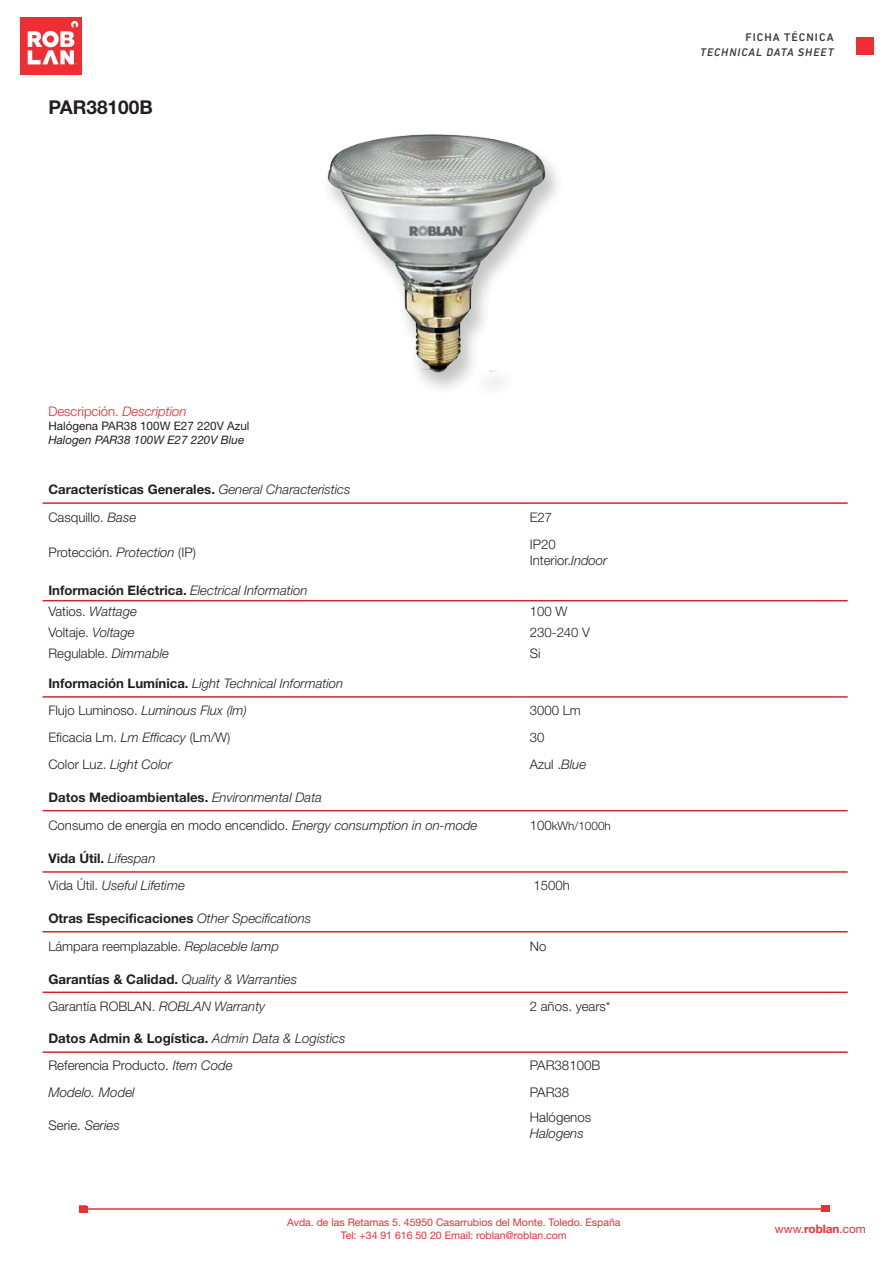
<style>
.page{position:relative;width:893px;height:1263px;background:#fff}
.page>*{position:absolute;margin:0;border:0;box-sizing:border-box;transform-origin:0 0}
.t1{font:700 19.05px "Helvetica Neue LT Std";color:#231f20}
.t2{font:italic 300 13.35px/27px "Helvetica Neue LT Std";color:#231f20}
.t3{font:700 13.35px "Helvetica Neue LT Std";color:#231f20}
.t4{font:300 13.35px "Helvetica Neue LT Std";color:#231f20}
.t5{font:italic 300 13.2px/27.8px "Helvetica Neue LT Std";color:#231f20}
.t6{font:300 13.2px/15.8px "Helvetica Neue LT Std";color:#231f20}
.t7{font:300 13.2px "Helvetica Neue LT Std";color:#ee2326}
.t8{font:11.7px "Helvetica Neue LT Std";color:#231f20}
.t9{font:italic 11.7px "Helvetica Neue LT Std";color:#231f20}
.t10{font:11.7px "Helvetica Neue LT Std";color:#ee2d34}
.t11{font:300 11.7px "Helvetica Neue LT Std";color:#231f20}
.t12{font:italic 500 11.25px "DIN Next LT Pro";letter-spacing:.085em;color:#36383a}
.t13{font:500 11.25px "DIN Next LT Pro";letter-spacing:.095em;color:#36383a}
.t14{font:10.5px/12.6px "Helvetica Neue LT Std";color:#ee2d34;text-align:center}
.s1{font-style:italic}
.s2{font-weight:700;font-style:normal}
.s3{font-style:normal}
.s4{font-size:13.2px}
.s5{font-weight:300;font-style:italic}
.s6{font-weight:700}
</style>
<div class="page">
<div style="left:20px;top:18px;width:62px;height:57px;background:#ee2d34"></div>
<svg style="left:28px;top:21px;width:50px;height:44px"></svg>
<div style="left:856px;top:37px;width:18px;height:18px;background:#ee2d34"></div>
<hr style="left:86px;top:1208px;width:739px;height:2px;background:#ee2d34">
<div style="left:79px;top:1205px;width:8px;height:8px;border:2px solid #ee2d34"></div>
<div style="left:79px;top:1206px;width:9px;height:6px;background:#ee2e35"></div>
<div style="left:821px;top:1205px;width:8px;height:7px;background:#ee2e35"></div>
<div style="left:321px;top:132px;width:245px;height:265px;background:#231f20;opacity:.26"></div>
<img style="left:326px;top:134px;width:221px;height:239px">
<hr style="left:43px;top:502px;width:481px;height:2px;background:#d1232a">
<hr style="left:524px;top:502px;width:324px;height:2px;background:#d1232a">
<hr style="left:43px;top:600px;width:481px;height:1px;background:#d1232a">
<hr style="left:524px;top:600px;width:324px;height:1px;background:#d1232a">
<hr style="left:43px;top:696px;width:481px;height:2px;background:#d1232a">
<hr style="left:524px;top:696px;width:324px;height:2px;background:#d1232a">
<hr style="left:43px;top:810px;width:481px;height:1px;background:#d1232a">
<hr style="left:524px;top:810px;width:324px;height:1px;background:#d1232a">
<hr style="left:43px;top:871px;width:481px;height:2px;background:#d1232a">
<hr style="left:524px;top:871px;width:324px;height:2px;background:#d1232a">
<hr style="left:43px;top:931px;width:481px;height:1px;background:#d1232a">
<hr style="left:524px;top:931px;width:324px;height:1px;background:#d1232a">
<hr style="left:43px;top:991px;width:481px;height:2px;background:#d1232a">
<hr style="left:524px;top:991px;width:324px;height:2px;background:#d1232a">
<hr style="left:43px;top:1051px;width:481px;height:2px;background:#d1232a">
<hr style="left:524px;top:1051px;width:324px;height:2px;background:#d1232a">
<h1 class="t1" style="left:48px;top:95px;width:106px">PAR38100B</h1>
<p class="t13" style="left:745px;top:31px;width:90px">FICHA TÉCNICA</p>
<p class="t12" style="left:700px;top:46px;width:135px">TECHNICAL DATA SHEET</p>
<p class="t7" style="left:48px;top:403px;width:140px">Descripción. <span class="s1">Description</span></p>
<p class="t8" style="left:48px;top:419px;width:203px">Halógena PAR38 100W E27 220V Azul</p>
<p class="t9" style="left:48px;top:433px;width:197px">Halogen PAR38 100W E27 220V Blue</p>
<p class="t5" style="left:48px;top:476px;width:304px"><span class="s2">Características Generales.</span> General Characteristics<br><span class="s3">Casquillo.</span> Base</p>
<p class="t6" style="left:530px;top:509px;width:24px">E27</p>
<p class="t6" style="left:48px;top:544px;width:149px">Protección. <span class="s1">Protection</span> (IP)</p>
<p class="t6" style="left:530px;top:536px;width:79px">IP20<br>Interior.<span class="s1">Indoor</span></p>
<p class="t5" style="left:48px;top:579px;width:261px;line-height:21.1px"><span class="s2">Información Eléctrica.</span> Electrical Information<br><span class="s3">Vatios.</span> Wattage</p>
<p class="t6" style="left:530px;top:603px;width:39px">100 W</p>
<p class="t6" style="left:48px;top:624px;width:88px">Voltaje. <span class="s1">Voltage</span></p>
<p class="t6" style="left:530px;top:624px;width:62px">230-240 V</p>
<p class="t6" style="left:48px;top:645px;width:122px">Regulable. <span class="s1">Dimmable</span></p>
<p class="t6" style="left:530px;top:645px;width:12px">Si</p>
<p class="t5" style="left:48px;top:670px;width:296px;line-height:27px"><span class="s2">Información Lumínica.</span> Light Technical Information<br><span class="s3">Flujo Luminoso.</span> Luminous Flux (lm)</p>
<p class="t6" style="left:530px;top:702px;width:53px">3000 Lm</p>
<p class="t6" style="left:48px;top:729px;width:184px">Eficacia Lm. <span class="s1">Lm Efficacy</span> (Lm/W)</p>
<p class="t6" style="left:530px;top:729px;width:16px">30</p>
<p class="t5" style="left:48px;top:750px;width:125px"><span class="s3">Color Luz.</span> Light Color</p>
<p class="t6" style="left:530px;top:756px;width:58px">Azul .<span class="s1">Blue</span></p>
<p class="t5" style="left:48px;top:783px;width:431px;line-height:28.5px"><span class="s2">Datos Medioambientales.</span> Environmental Data<br><span class="s3">Consumo de energía en modo encendido.</span> Energy consumption in on-mode</p>
<p class="t11" style="left:530px;top:819px;width:82px"><span class="s4">100</span>kWh/1000h</p>
<p class="t5" style="left:48px;top:845px;width:138px;line-height:27px"><span class="s2">Vida Útil.</span> Lifespan<br><span class="s3">Vida Útil.</span> Useful Lifetime</p>
<p class="t5" style="left:48px;top:904px;width:264px"><span class="s2">Otras Especificaciones</span> Other Specifications<br><span class="s3">Lámpara reemplazable.</span> Replaceble lamp</p>
<p class="t6" style="left:533px;top:877px;width:38px">1500h</p>
<p class="t6" style="left:530px;top:938px;width:18px">No</p>
<p class="t3" style="left:48px;top:970px;width:250px">Garantías &amp; Calidad. <span class="s5">Quality &amp; Warranties</span></p>
<p class="t6" style="left:48px;top:998px;width:218px">Garantía ROBLAN. <span class="s1">ROBLAN Warranty</span></p>
<p class="t6" style="left:530px;top:998px;width:82px">2 años. years*</p>
<p class="t2" style="left:48px;top:1025px;width:299px"><span class="s2">Datos Admin &amp; Logística.</span> Admin Data &amp; Logistics<br><span class="s3">Referencia Producto.</span> Item Code</p>
<p class="t4" style="left:530px;top:1057px;width:72px">PAR38100B</p>
<p class="t2" style="left:48px;top:1079px;width:88px">Modelo. Model</p>
<p class="t4" style="left:530px;top:1084px;width:41px">PAR38</p>
<p class="t4" style="left:48px;top:1116px;width:73px">Serie. <span class="s1">Series</span></p>
<p class="t4" style="left:530px;top:1109px;width:63px">Halógenos</p>
<p class="t2" style="left:530px;top:1119px;width:55px">Halogens</p>
<p class="t14" style="left:287px;top:1216px;width:335px">Avda. de las Retamas 5. 45950 Casarrubios del Monte. Toledo. España<br>Tel: +34 91 616 50 20 Email: roblan@roblan.com</p>
<p class="t10" style="left:775px;top:1221px;width:92px">www.<span class="s6">roblan</span>.com</p>
</div>
